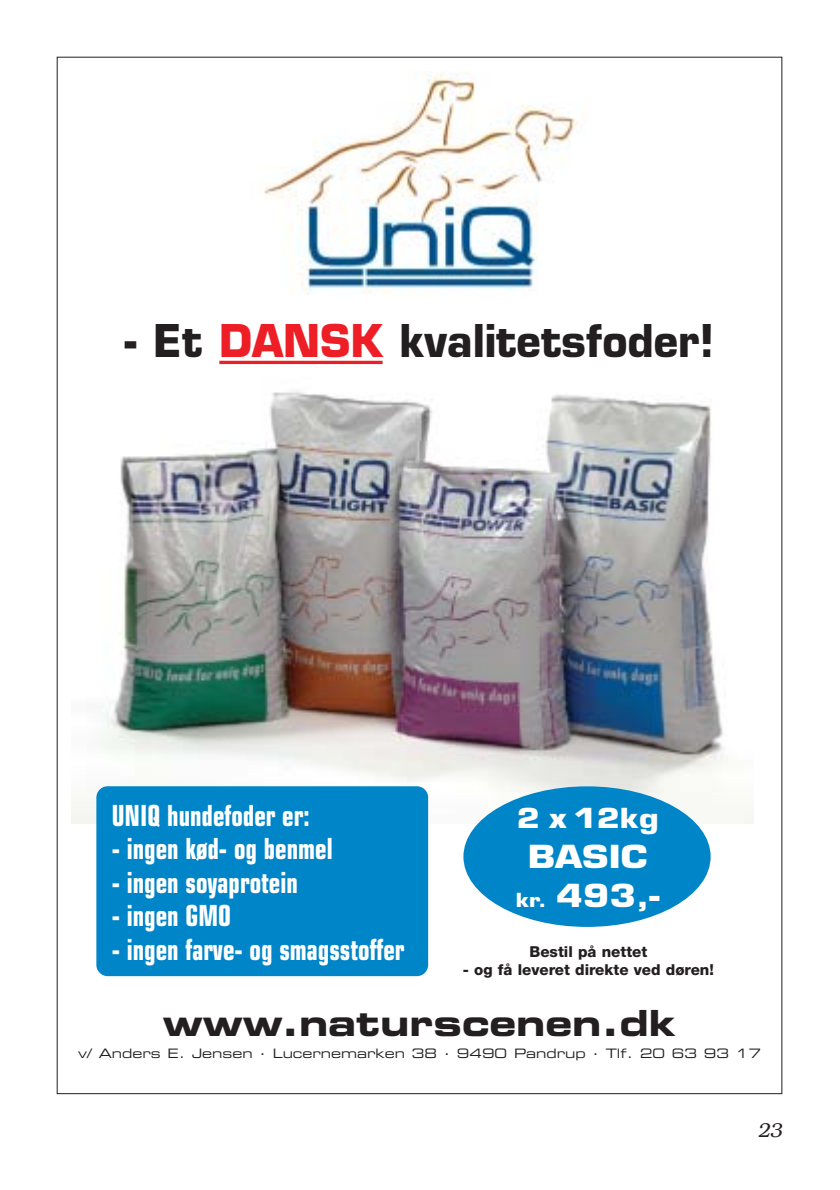
<style>
.page{position:relative;width:840px;height:1190px;background:#fff}
.page>*{position:absolute;margin:0;border:0;box-sizing:border-box;transform-origin:0 0}
.t1{font:700 44px "Eurostile";color:#231f20;scale:.96 1}
.t2{font:36px "Eurostile Bold Extended Two";color:#231f20}
.t3{font:700 31px/39px "Eurostile";color:#fff;text-align:center;scale:1.19 1}
.t4{font:700 condensed 29.2px "Eurostile";color:#fff;scale:.85 1}
.t5{font:700 27px "Eurostile";color:#fff;scale:1.19 1}
.t6{font:italic 300 20px "Bookman";color:#231f20}
.t7{font:800 15px "Helvetica Neue";color:#231f20}
.t8{font:13px "Eurostile Extended Two";color:#231f20}
.s1{color:#ed1e25}
.s2{font-size:19px}
</style>
<div class="page">
<img style="left:71px;top:360px;width:682px;height:464px">
<hr style="left:219px;top:361px;width:164px;height:3px;background:#ed1e25">
<div style="left:96px;top:786px;width:332px;height:190px;background:#0085c8;border-radius:11px"></div>
<img style="left:264px;top:72px;width:314px;height:223px">
<div style="left:463px;top:786px;width:248px;height:141px;background:#0085c8;border-radius:50%"></div>
<h1 class="t1" style="left:125px;top:324px;width:615px">- Et <span class="s1">DANSK</span> kvalitetsfoder!</h1>
<p class="t4" style="left:112px;top:805px;width:234px">UNIQ hundefoder er:</p>
<p class="t4" style="left:112px;top:838px;width:261px">- ingen kød- og benmel</p>
<p class="t4" style="left:112px;top:871px;width:221px">- ingen soyaprotein</p>
<p class="t4" style="left:112px;top:905px;width:142px">- ingen GMO</p>
<p class="t4" style="left:112px;top:938px;width:346px">- ingen farve- og smagsstoffer</p>
<p class="t5" style="left:517px;top:808px;width:121px">2 x 12kg</p>
<p class="t3" style="left:516px;top:841px;width:122px">BASIC <span class="s2">kr.</span> 493,-</p>
<p class="t7" style="left:530px;top:946px;width:119px">Bestil på nettet</p>
<p class="t7" style="left:463px;top:964px;width:253px">- og få leveret direkte ved døren!</p>
<p class="t2" style="left:163px;top:1010px;width:515px">www.naturscenen.dk</p>
<p class="t8" style="left:78px;top:1049px;width:684px">v/ Anders E. Jensen · Lucernemarken 38 · 9490 Pandrup · Tlf. 20 63 93 17</p>
<p class="t6" style="left:758px;top:1123px;width:26px">23</p>
</div>
